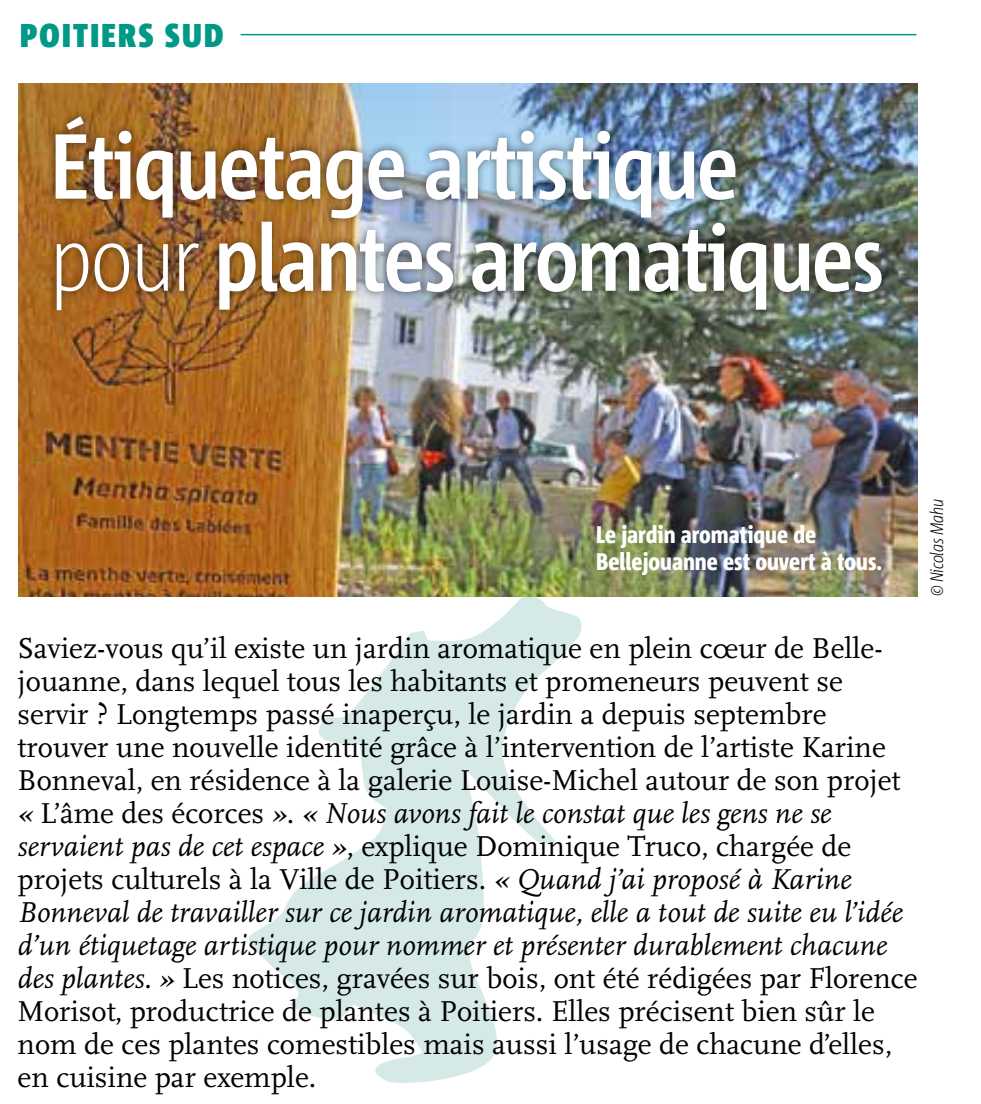
<style>
.page{position:relative;width:981px;height:1104px;background:#fff}
.page>*{position:absolute;margin:0;border:0;box-sizing:border-box;transform-origin:0 0}
.t1{font:700 92.1px/92.1px "Corpid C1 Cd";letter-spacing:-.02em;color:#fff}
.t2{font:900 33px "Corpid C1 Cd";letter-spacing:.07em;color:#009987}
.t3{font:30px/33px "Scala OT";color:#000}
.t4{font:800 24px/27px "Corpid C1 Cd";color:#fff}
.t5{font:italic 300 18px "Corpid C1 Cd";letter-spacing:-.02em;color:#000}
.s1{font-weight:300}
.s2{font-style:italic}
</style>
<div class="page">
<svg style="left:242px;top:596px;width:344px;height:487px"></svg>
<img style="left:18px;top:84px;width:899px;height:512px">
<hr style="left:240px;top:34px;width:676px;height:1px;background:#009987">
<div style="left:47px;top:107px;width:843px;height:211px;background:#000;opacity:.53"></div>
<p class="t2" style="left:20px;top:15px;width:205px">POITIERS SUD</p>
<h1 class="t1" style="left:50px;top:118px;width:835px">Étiquetage artistique <span class="s1">pour</span> plantes aromatiques</h1>
<p class="t4" style="left:596px;top:520px;width:287px">Le jardin aromatique de<br>Bellejouanne est ouvert à tous.</p>
<p class="t5" style="left:925px;top:596px;width:98px;rotate:-90deg">© Nicolas Mahu</p>
<p class="t3" style="left:18px;top:632px;width:901px">Saviez-vous qu’il existe un jardin aromatique en plein cœur de Belle&shy;jouanne, dans lequel tous les habitants et promeneurs peuvent se servir ? Longtemps passé inaperçu, le jardin a depuis septembre trouver une nouvelle identité grâce à l’intervention de l’artiste Karine Bonneval, en résidence à la galerie Louise-Michel autour de son projet <span class="s2">«</span> L’âme des écorces <span class="s2">»</span>. <span class="s2">« Nous avons fait le constat que les gens ne se servaient pas de cet espace »</span>, explique Dominique Truco, chargée de projets culturels à la Ville de Poitiers. <span class="s2">« Quand j’ai proposé à Karine Bonneval de travailler sur ce jardin aromatique, elle a tout de suite eu l’idée d’un étiquetage artistique pour nommer et présenter durablement chacune des plantes. »</span> Les notices, gravées sur bois, ont été rédigées par Florence Morisot, productrice de plantes à Poitiers. Elles précisent bien sûr le nom de ces plantes comestibles mais aussi l’usage de chacune d’elles, en cuisine par exemple.</p>
</div>
